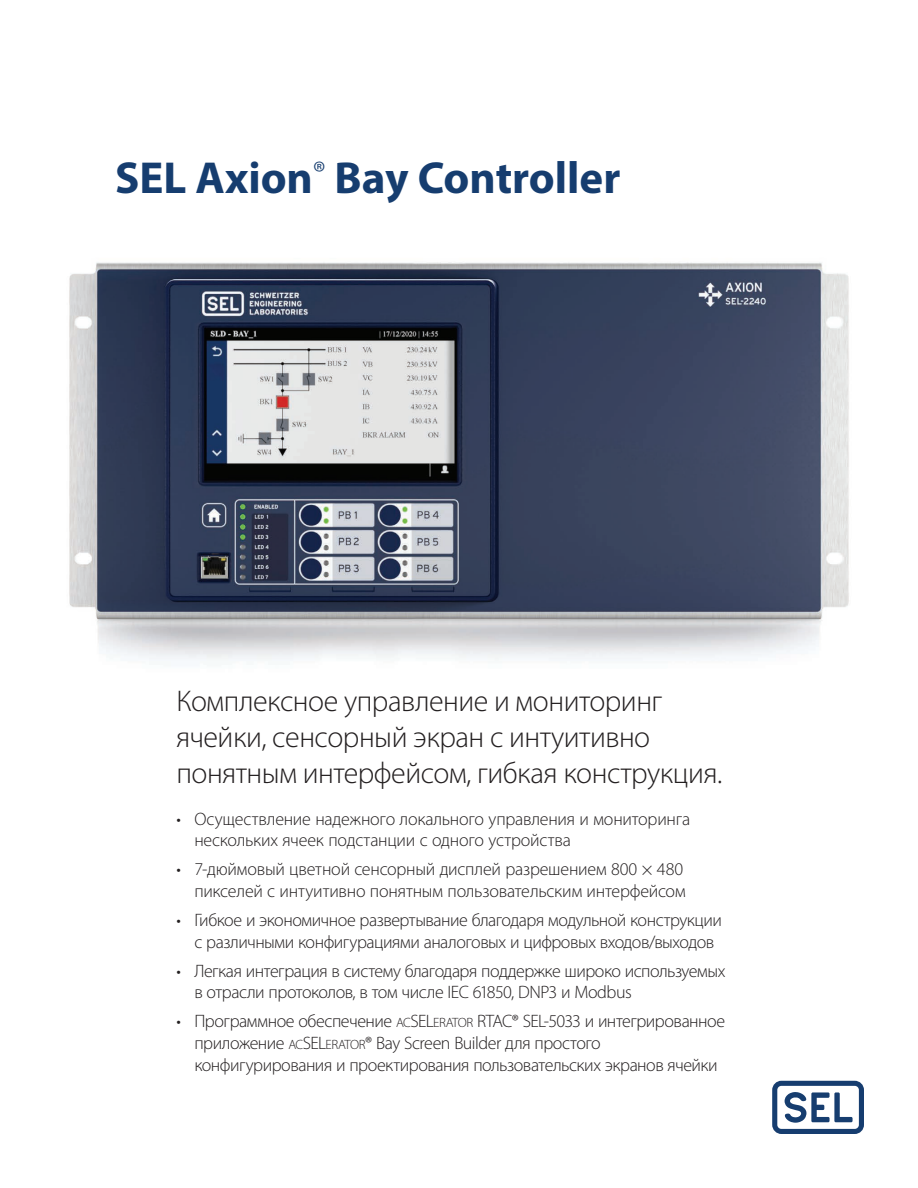
<style>
.page{position:relative;width:918px;height:1188px;background:#fff}
.page>*{position:absolute;margin:0;border:0;box-sizing:border-box;transform-origin:0 0}
.t1{font:700 45px "Myriad Pro";color:#163d6f}
.t2{font:300 30px/36px "Myriad Pro";letter-spacing:-.015em;color:#231f20}
.t3{font:300 18px/21.6px "Myriad Pro";letter-spacing:-.025em;color:#231f20}
.s1{font-size:13.5px}
</style>
<div class="page">
<img style="left:69px;top:262px;width:780px;height:398px">
<svg style="left:772px;top:1081px;width:92px;height:53px"></svg>
<h1 class="t1" style="left:115px;top:149px;width:507px">SEL Axion<sup>®</sup> Bay Controller</h1>
<h2 class="t2" style="left:176px;top:683px;width:548px">Комплексное управление и мониторинг ячейки, cенсорный экран с интуитивно понятным интерфейсом, гибкая конструкция.</h2>
<p class="t3" style="left:194px;top:808px;width:497px;text-indent:-18px">• Осуществление надежного локального управления и мониторинга нескольких ячеек подстанции с одного устройства</p>
<p class="t3" style="left:176px;top:859px;width:511px;text-align:right">• 7-дюймовый цветной сенсорный дисплей разрешением 800 × 480 пикселей с интуитивно понятным пользовательским интерфейсом</p>
<p class="t3" style="left:176px;top:909px;width:547px;text-align:center">• Гибкое и экономичное развертывание благодаря модульной конструкции с различными конфигурациями аналоговых и цифровых входов/выходов</p>
<p class="t3" style="left:194px;top:960px;width:533px;text-indent:-18px">• Легкая интеграция в систему благодаря поддержке широко используемых в отрасли протоколов, в том числе IEC 61850, DNP3 и Modbus</p>
<p class="t3" style="left:194px;top:1011px;width:532px;text-indent:-18px">• Программное обеспечение <span class="s1">AC</span>SEL<span class="s1">ERATOR</span> RTAC® SEL-5033 и интегрированное приложение <span class="s1">AC</span>SEL<span class="s1">ERATOR</span>® Bay Screen Builder для простого конфигурирования и проектирования пользовательских экранов ячейки</p>
</div>
